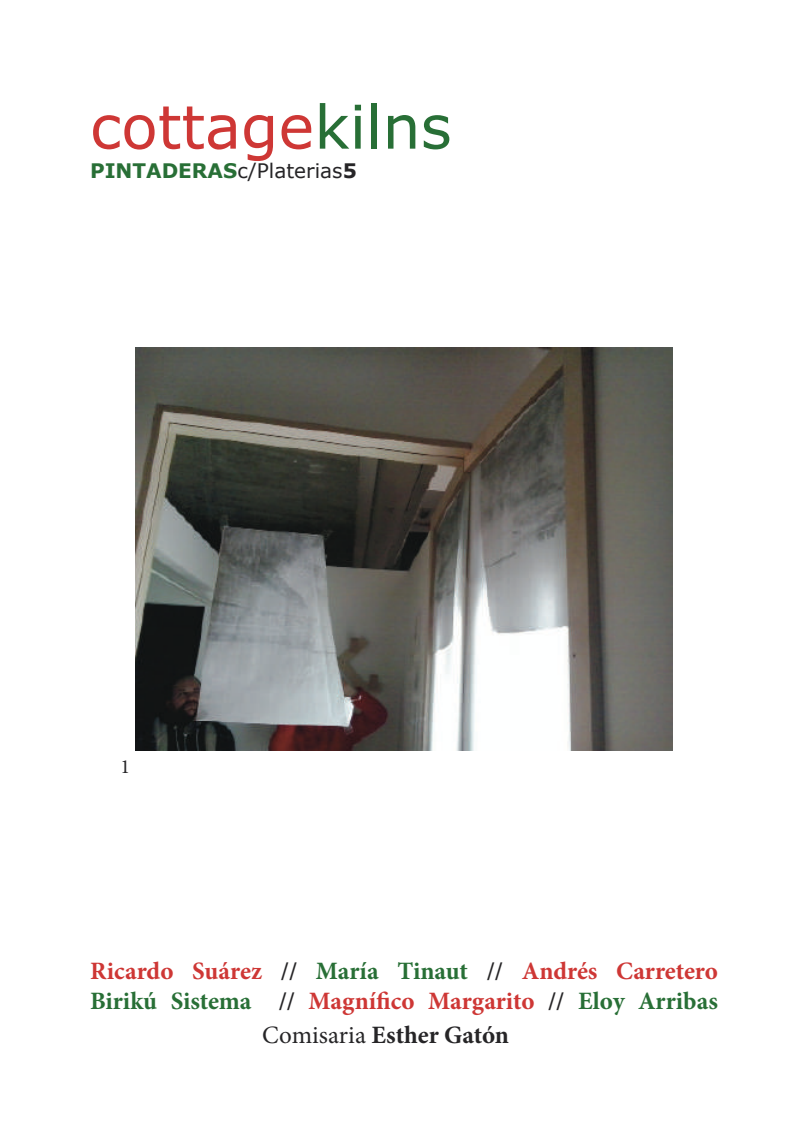
<style>
.page{position:relative;width:808px;height:1134px;background:#fff}
.page>*{position:absolute;margin:0;border:0;box-sizing:border-box;transform-origin:0 0}
.t1{font:60px "Verdana";color:#ce3735}
.t2{font:700 25px/30px "Minion Pro";color:#ce3735}
.t3{font:700 25px "Minion Pro";letter-spacing:-.005em;color:#262527}
.t4{font:20px "Verdana";color:#262527}
.t5{font:20px "Minion Pro";color:#262527}
.s1{color:#286f36}
.s2{font-weight:700;color:#286f36}
.s3{font-weight:700}
.s4{color:#262527}
.s5{font-weight:400}
</style>
<div class="page">
<img style="left:135px;top:347px;width:538px;height:403px">
<h1 class="t1" style="left:90px;top:86px;width:363px">cottage<span class="s1">kilns</span></h1>
<p class="t4" style="left:90px;top:157px;width:268px"><span class="s2">PINTADERAS</span>c/Platerias<span class="s3">5</span></p>
<p class="t5" style="left:120px;top:753px;width:11px">1</p>
<p class="t2" style="left:90px;top:956px;width:629px">Ricardo Suárez <span class="s4">//</span> <span class="s1">María Tinaut</span> <span class="s4">//</span> Andrés Carretero<br><span class="s1">Birikú Sistema</span> <span class="s4">//</span> Magnífico Margarito <span class="s4">//</span> <span class="s1">Eloy Arribas</span></p>
<p class="t3" style="left:262px;top:1017px;width:248px"><span class="s5">Comisaria</span> Esther Gatón</p>
</div>
